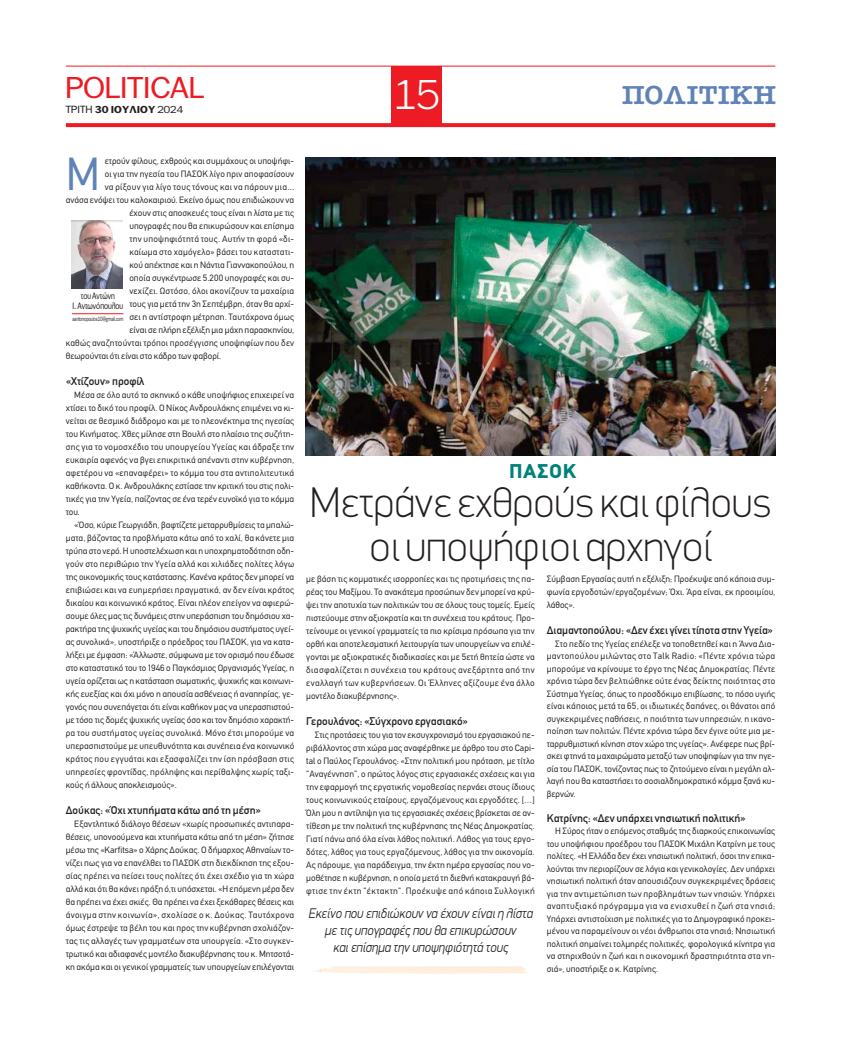
<style>
.page{position:relative;width:841px;height:1039px;background:#fff}
.page>*{position:absolute;margin:0;border:0;box-sizing:border-box;transform-origin:0 0}
.t1{font:45.5px "CF Din";color:#5f83b7}
.t2{font:100 43px/44px "PF Din Display";color:#231f20;text-align:center}
.t3{font:300 40px "PF Franklin Gothic";color:#fff}
.t4{font:29px "PF Franklin Gothic";color:#ed1c24;scale:1.1 1}
.t5{font:26px "American Type ITC Hel Dm Bd";letter-spacing:.025em;color:#5f83b7;scale:1.06 1}
.t6{font:900 20px "PF Din Text";letter-spacing:.05em;color:#008179;scale:1.05 1}
.t7{font:italic 300 14px/17px "PF Din Display";color:#231f20;text-align:center;scale:.91 1}
.t8{font:11px "CF Din";color:#231f20}
.t9{font:700 9.7px "PF Franklin Gothic";letter-spacing:.01em;color:#231f20;scale:1.1 1}
.t10{font:9px/13px "CF Din";letter-spacing:.005em;color:#231f20;text-align:justify}
.t11{font:9px "CF Din";letter-spacing:.03em;color:#231f20}
.t12{font:9px "CF Din";letter-spacing:.025em;color:#231f20}
.t13{font:8.9px/9.9px "PF Franklin Gothic";color:#231f20;text-align:center;scale:.84 1}
.t14{font:5.9px "PF Franklin Gothic";color:#231f20;scale:.68 1}
.s1{font-weight:400;font-size:10px}
.s2{font-weight:400}
</style>
<div class="page">
<svg style="left:66px;top:123px;width:708px;height:4px;background:#ed2229"></svg>
<div style="left:391px;top:66px;width:50px;height:60px;background:#ed1c24"></div>
<hr style="left:66px;top:66px;width:708px;height:1px;background:#ed1c24">
<img style="left:71px;top:220px;width:52px;height:69px">
<hr style="left:72px;top:313px;width:51px;height:1px;background:#ed1c24">
<img style="left:305px;top:157px;width:469px;height:298px">
<h3 class="t4" style="left:66px;top:71px;width:127px">ΡOLITICAL</h3>
<h3 class="t3" style="left:393px;top:72px;width:48px">15</h3>
<h3 class="t5" style="left:621px;top:81px;width:147px">ΠΟΛΙΤΙΚΗ</h3>
<p class="t9" style="left:66px;top:104px;width:108px"><span class="s1">ΤΡΙΤΗ</span> 30 ΙΟΥΛΙΟΥ <span class="s2">2024</span></p>
<h1 class="t1" style="left:66px;top:157px;width:36px">Μ</h1>
<p class="t10" style="left:105px;top:155px;width:191px">ετρούν φίλους, εχθρούς και συμμάχους οι υποψήφι-</p>
<p class="t10" style="left:105px;top:168px;width:191px">οι για την ηγεσία του ΠΑΣΟΚ λίγο πριν αποφασίσουν</p>
<p class="t11" style="left:105px;top:183px;width:191px">να ρίξουν για λίγο τους τόνους και να πάρουν μια...</p>
<p class="t10" style="left:66px;top:194px;width:230px">ανάσα ενόψει του καλοκαιριού. Εκείνο όμως που επιδιώκουν να</p>
<p class="t10" style="left:129px;top:207px;width:166px">έχουν στις αποσκευές τους είναι η λίστα με τις</p>
<p class="t10" style="left:129px;top:220px;width:166px">υπογραφές που θα επικυρώσουν και επίσημα</p>
<p class="t11" style="left:129px;top:235px;width:166px">την υποψηφιότητά τους. Αυτήν τη φορά «δι-</p>
<p class="t10" style="left:129px;top:246px;width:166px">καίωμα στο χαμόγελο» βάσει του καταστατι-</p>
<p class="t10" style="left:129px;top:259px;width:166px">κού απέκτησε και η Νάντια Γιαννακοπούλου, η</p>
<p class="t10" style="left:129px;top:272px;width:166px">οποία συγκέντρωσε 5.200 υπογραφές και συ-</p>
<p class="t12" style="left:129px;top:287px;width:166px">νεχίζει. Ωστόσο, όλοι ακονίζουν τα μαχαίρια</p>
<p class="t10" style="left:129px;top:298px;width:166px">τους για μετά την 3η Σεπτέμβρη, όταν θα αρχί-</p>
<p class="t10" style="left:129px;top:311px;width:166px">σει η αντίστροφη μέτρηση. Ταυτόχρονα όμως</p>
<p class="t10" style="left:129px;top:324px;width:166px">είναι σε πλήρη εξέλιξη μια μάχη παρασκηνίου,</p>
<p class="t10" style="left:66px;top:337px;width:230px">καθώς αναζητούνται τρόποι προσέγγισης υποψηφίων που δεν</p>
<p class="t10" style="left:66px;top:350px;width:157px">θεωρούνται ότι είναι στο κάδρο των φαβορί.</p>
<p class="t8" style="left:66px;top:375px;width:80px">«Χτίζουν» προφίλ</p>
<p class="t10" style="left:66px;top:389px;width:230px;text-indent:9px">Μέσα σε όλο αυτό το σκηνικό ο κάθε υποψήφιος επιχειρεί να χτίσει το δικό του προφίλ. Ο Νίκος Ανδρουλάκης επιμένει να κι&shy;νείται σε θεσμικό διάδρομο και με το πλεονέκτημα της ηγεσίας του Κινήματος. Χθες μίλησε στη Βουλή στο πλαίσιο της συζήτη&shy;σης για το νομοσχέδιο του υπουργείου Υγείας και άδραξε την ευκαιρία αφενός να βγει επικριτικά απέναντι στην κυβέρνηση, αφετέρου να «επαναφέρει» το κόμμα του στα αντιπολιτευτικά καθήκοντα. Ο κ. Ανδρουλάκης εστίασε την κριτική του στις πολι&shy;τικές για την Υγεία, παίζοντας σε ένα τερέν ευνοϊκό για το κόμμα του.</p>
<p class="t10" style="left:66px;top:519px;width:230px;text-indent:9px">«Όσο, κύριε Γεωργιάδη, βαφτίζετε μεταρρυθμίσεις τα μπαλώ&shy;ματα, βάζοντας τα προβλήματα κάτω από το χαλί, θα κάνετε μια τρύπα στο νερό. Η υποστελέχωση και η υποχρηματοδότηση οδη&shy;γούν στο περιθώριο την Υγεία αλλά και χιλιάδες πολίτες λόγω της οικονομικής τους κατάστασης. Κανένα κράτος δεν μπορεί να επιβιώσει και να ευημερήσει πραγματικά, αν δεν είναι κράτος δικαίου και κοινωνικό κράτος. Είναι πλέον επείγον να αφιερώ&shy;σουμε όλες μας τις δυνάμεις στην υπεράσπιση του δημόσιου χα&shy;ρακτήρα της ψυχικής υγείας και του δημόσιου συστήματος υγεί&shy;ας συνολικά», υποστήριξε ο πρόεδρος του ΠΑΣΟΚ, για να κατα&shy;λήξει με έμφαση: «Άλλωστε, σύμφωνα με τον ορισμό που έδωσε στο καταστατικό του το 1946 ο Παγκόσμιος Οργανισμός Υγείας, η υγεία ορίζεται ως η κατάσταση σωματικής, ψυχικής και κοινωνι&shy;κής ευεξίας και όχι μόνο η απουσία ασθένειας ή αναπηρίας, γε&shy;γονός που συνεπάγεται ότι είναι καθήκον μας να υπερασπιστού&shy;με τόσο τις δομές ψυχικής υγείας όσο και τον δημόσιο χαρακτή&shy;ρα του συστήματος υγείας συνολικά. Μόνο έτσι μπορούμε να υπερασπιστούμε με υπευθυνότητα και συνέπεια ένα κοινωνικό κράτος που εγγυάται και εξασφαλίζει την ίση πρόσβαση στις υπηρεσίες φροντίδας, πρόληψης και περίθαλψης χωρίς ταξι&shy;κούς ή άλλους αποκλεισμούς».</p>
<p class="t8" style="left:66px;top:804px;width:197px">Δούκας: «Όχι χτυπήματα κάτω από τη μέση»</p>
<p class="t10" style="left:66px;top:818px;width:230px;text-indent:9px">Εξαντλητικό διάλογο θέσεων «χωρίς προσωπικές αντιπαρα&shy;θέσεις, υπονοούμενα και χτυπήματα κάτω από τη μέση» ζήτησε μέσω της «Κarfitsa» ο Χάρης Δούκας. Ο δήμαρχος Αθηναίων το&shy;νίζει πως για να επανέλθει το ΠΑΣΟΚ στη διεκδίκηση της εξου&shy;σίας πρέπει να πείσει τους πολίτες ότι έχει σχέδιο για τη χώρα αλλά και ότι θα κάνει πράξη ό,τι υπόσχεται. «Η επόμενη μέρα δεν θα πρέπει να έχει σκιές. Θα πρέπει να έχει ξεκάθαρες θέσεις και άνοιγμα στην κοινωνία», σχολίασε ο κ. Δούκας. Ταυτόχρονα όμως έστρεψε τα βέλη του και προς την κυβέρνηση σχολιάζον&shy;τας τις αλλαγές των γραμματέων στα υπουργεία. «Στο συγκεν&shy;τρωτικό και αδιαφανές μοντέλο διακυβέρνησης του κ. Μητσοτά&shy;κη ακόμα και οι γενικοί γραμματείς των υπουργείων επιλέγονται</p>
<p class="t13" style="left:72px;top:291px;width:62px">του Αντώνη<br>Ι. Αντωνόπουλου</p>
<p class="t14" style="left:72px;top:315px;width:76px">aantonopoulos10@gmail.com</p>
<h3 class="t6" style="left:508px;top:464px;width:65px">ΠΑΣΟΚ</h3>
<h2 class="t2" style="left:310px;top:484px;width:462px">Μετράνε εχθρούς και φίλους οι υποψήφιοι αρχηγοί</h2>
<p class="t10" style="left:306px;top:573px;width:230px">με βάση τις κομματικές ισορροπίες και τις προτιμήσεις της πα&shy;ρέας του Μαξίμου. Το ανακάτεμα προσώπων δεν μπορεί να κρύ&shy;ψει την αποτυχία των πολιτικών του σε όλους τους τομείς. Εμείς πιστεύουμε στην αξιοκρατία και τη συνέχεια του κράτους. Προ&shy;τείνουμε οι γενικοί γραμματείς τα πιο κρίσιμα πρόσωπα για την ορθή και αποτελεσματική λειτουργία των υπουργείων να επιλέ&shy;γονται με αξιοκρατικές διαδικασίες και με 5ετή θητεία ώστε να διασφαλίζεται η συνέχεια του κράτους ανεξάρτητα από την εναλλαγή των κυβερνήσεων. Οι Έλληνες αξίζουμε ένα άλλο μοντέλο διακυβέρνησης».</p>
<p class="t8" style="left:306px;top:715px;width:163px">Γερουλάνος: «Σύγχρονο εργασιακό»</p>
<p class="t10" style="left:306px;top:729px;width:230px;text-indent:9px">Στις προτάσεις του για τον εκσυγχρονισμό του εργασιακού πε&shy;ριβάλλοντος στη χώρα μας αναφέρθηκε με άρθρο του στο Capi&shy;tal ο Παύλος Γερουλάνος: «Στην πολιτική μου πρόταση, με τίτλο "Αναγέννηση", ο πρώτος λόγος στις εργασιακές σχέσεις και για την εφαρμογή της εργατικής νομοθεσίας περνάει στους ίδιους τους κοινωνικούς εταίρους, εργαζόμενους και εργοδότες. […] Όλη μου η αντίληψη για τις εργασιακές σχέσεις βρίσκεται σε αν&shy;τίθεση με την πολιτική της κυβέρνησης της Νέας Δημοκρατίας.<br>Γιατί πάνω από όλα είναι λάθος πολιτική. Λάθος για τους εργο&shy;δότες, λάθος για τους εργαζόμενους, λάθος για την οικονομία.<br>Ας πάρουμε, για παράδειγμα, την έκτη ημέρα εργασίας που νο&shy;μοθέτησε η κυβέρνηση, η οποία μετά τη διεθνή κατακραυγή βά&shy;φτισε την έκτη "έκτακτη". Προέκυψε από κάποια Συλλογική</p>
<h3 class="t7" style="left:308px;top:906px;width:248px">Εκείνο που επιδιώκουν να έχουν είναι η λίστα με τις υπογραφές που θα επικυρώσουν<br>και επίσημα την υποψηφιότητά τους</h3>
<p class="t10" style="left:546px;top:573px;width:230px">Σύμβαση Εργασίας αυτή η εξέλιξη; Προέκυψε από κάποια συμ&shy;φωνία εργοδοτών/εργαζομένων; Όχι. Άρα είναι, εκ προοιμίου, λάθος».</p>
<p class="t8" style="left:546px;top:624px;width:228px">Διαμαντοπούλου: «Δεν έχει γίνει τίποτα στην Υγεία»</p>
<p class="t10" style="left:546px;top:638px;width:230px;line-height:12.5px;text-indent:9px">Στο πεδίο της Υγείας επέλεξε να τοποθετηθεί και η Άννα Δια&shy;μαντοπούλου μιλώντας στο Talk Radio: «Πέντε χρόνια τώρα μπορούμε να κρίνουμε το έργο της Νέας Δημοκρατίας. Πέντε χρόνια τώρα δεν βελτιώθηκε ούτε ένας δείκτης ποιότητας στο Σύστημα Υγείας, όπως το προσδόκιμο επιβίωσης, το πόσο υγιής είναι κάποιος μετά τα 65, οι ιδιωτικές δαπάνες, οι θάνατοι από συγκεκριμένες παθήσεις, η ποιότητα των υπηρεσιών, η ικανο&shy;ποίηση των πολιτών. Πέντε χρόνια τώρα δεν έγινε ούτε μια με&shy;ταρρυθμιστική κίνηση στον χώρο της υγείας». Ανέφερε πως βρί&shy;σκει φτηνά τα μαχαιρώματα μεταξύ των υποψηφίων για την ηγε&shy;σία του ΠΑΣΟΚ, τονίζοντας πως το ζητούμενο είναι η μεγάλη αλ&shy;λαγή που θα καταστήσει το σοσιαλδημοκρατικό κόμμα ξανά κυ&shy;βερνών.</p>
<p class="t8" style="left:546px;top:811px;width:200px">Κατρίνης: «Δεν υπάρχει νησιωτική πολιτική»</p>
<p class="t10" style="left:546px;top:826px;width:230px;line-height:12.5px;text-indent:9px">Η Σύρος ήταν ο επόμενος σταθμός της διαρκούς επικοινωνίας του υποψήφιου προέδρου του ΠΑΣΟΚ Μιχάλη Κατρίνη με τους πολίτες. «Η Ελλάδα δεν έχει νησιωτική πολιτική, όσοι την επικα&shy;λούνται την περιορίζουν σε λόγια και γενικολογίες. Δεν υπάρχει νησιωτική πολιτική όταν απουσιάζουν συγκεκριμένες δράσεις για την αντιμετώπιση των προβλημάτων των νησιών. Υπάρχει αναπτυξιακό πρόγραμμα για να ενισχυθεί η ζωή στα νησιά; Υπάρχει αντιστοίχιση με πολιτικές για το Δημογραφικό προκει&shy;μένου να παραμείνουν οι νέοι άνθρωποι στα νησιά; Νησιωτική πολιτική σημαίνει τολμηρές πολιτικές, φορολογικά κίνητρα για να στηριχθούν η ζωή και η οικονομική δραστηριότητα στα νη&shy;σιά», υποστήριξε ο κ. Κατρίνης.</p>
</div>
